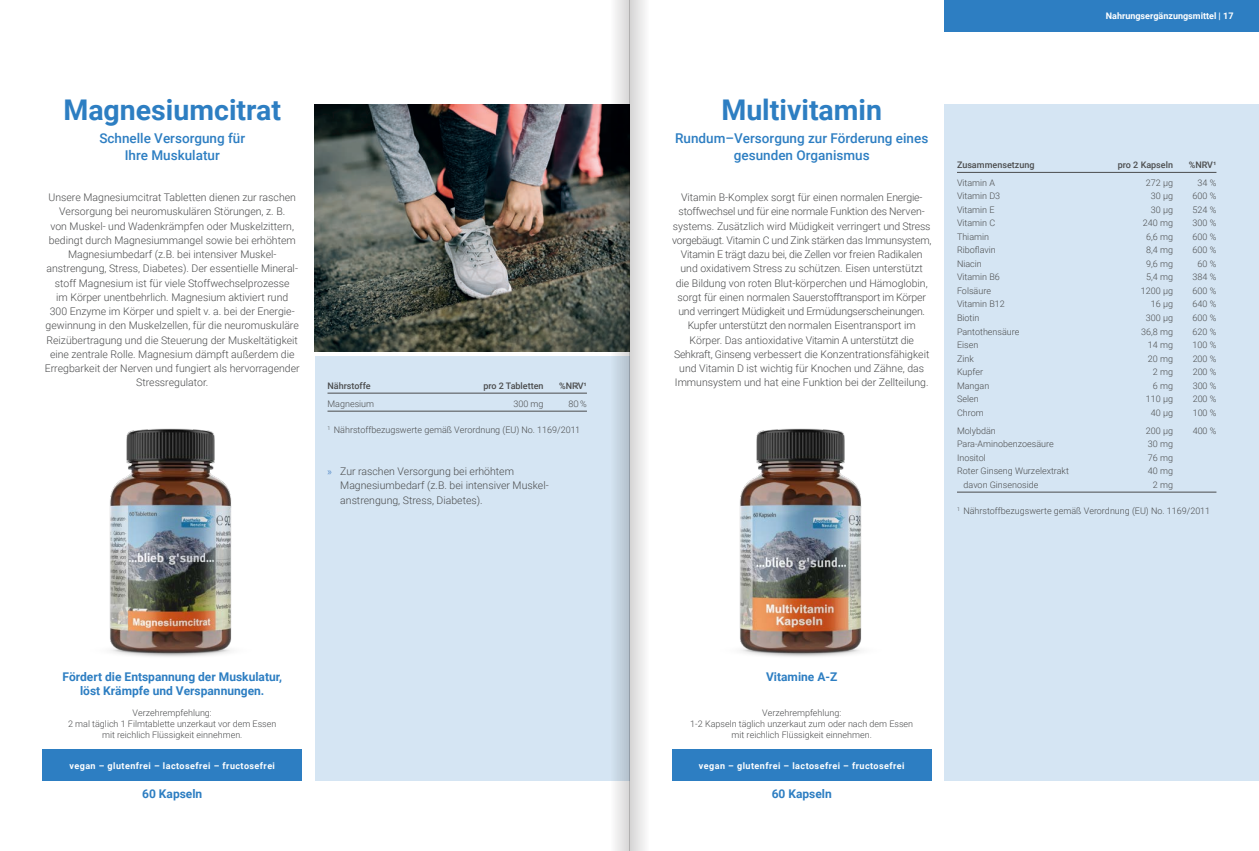
<style>
.page{position:relative;width:1259px;height:851px;background:#fff}
.page>*{position:absolute;margin:0;border:0;box-sizing:border-box;transform-origin:0 0}
.t1{font:700 28.5px "Roboto";color:#2d7ec2}
.t2{font:500 13.5px/17.2px "Roboto";color:#2d7ec2;text-align:center}
.t3{font:700 12px/14.4px "Roboto";color:#2d7ec2;text-align:center}
.t4{font:300 10.5px/14.2px "Roboto";color:#4b4c4d;text-align:center}
.t5{font:300 9px/10.8px "Roboto";color:#4b4c4d;text-align:center}
.t6{font:700 9px "Roboto";letter-spacing:.05em;color:#fff}
.t7{font:500 9px "Roboto";color:#4b4c4d}
.t8{font:700 9px "Roboto";color:#fff}
.s1{font-family:"Myriad Pro";font-weight:400;color:#558bc9}
</style>
<div class="page">
<div style="left:315px;top:356px;width:314px;height:424px;background:#d5e5f3"></div>
<div style="left:944px;top:0;width:315px;height:32px;background:#2d7ec2"></div>
<div style="left:944px;top:104px;width:315px;height:676px;background:#d5e5f3"></div>
<img style="left:315px;top:104px;width:261px;height:247px">
<img style="left:739px;top:428px;width:123px;height:229px">
<img style="left:109px;top:428px;width:123px;height:229px">
<div style="left:43px;top:748px;width:259px;height:32px;background:#2d7ec2"></div>
<div style="left:672px;top:748px;width:259px;height:32px;background:#2d7ec2"></div>
<hr style="left:327px;top:393px;width:260px;height:1px;background:#4b4c4d">
<hr style="left:327px;top:411px;width:260px;height:1px;background:#4b4c4d">
<hr style="left:957px;top:172px;width:259px;height:1px;background:#4b4c4d">
<hr style="left:957px;top:492px;width:259px;height:1px;background:#4b4c4d">
<svg style="left:629px;top:0;width:53px;height:850px"></svg>
<svg style="left:576px;top:0;width:53px;height:850px"></svg>
<p class="t8" style="left:1106px;top:10px;width:129px">Nahrungsergänzungsmittel | 17</p>
<h1 class="t1" style="left:63px;top:90px;width:219px">Magnesiumcitrat</h1>
<h1 class="t1" style="left:721px;top:90px;width:162px">Multivitamin</h1>
<p class="t2" style="left:99px;top:129px;width:147px">Schnelle Versorgung für<br>Ihre Muskulatur</p>
<p class="t2" style="left:675px;top:129px;width:255px">Rundum–Versorgung zur Förderung eines gesunden Organismus</p>
<p class="t4" style="left:45px;top:190px;width:256px">Unsere Magnesiumcitrat Tabletten dienen zur raschen Versorgung bei neuromuskulären Störungen, z. B.<br>von Muskel- und Wadenkrämpfen oder Muskelzittern, bedingt durch Magnesiummangel sowie bei erhöhtem Magnesiumbedarf (z.B. bei intensiver Muskel&shy;anstrengung, Stress, Diabetes). Der essentielle Mineral&shy;stoff Magnesium ist für viele Stoffwechselprozesse<br>im Körper unentbehrlich. Magnesium aktiviert rund<br>300 Enzyme im Körper und spielt v. a. bei der Energie&shy;gewinnung in den Muskelzellen, für die neuromuskuläre Reizü bertragung und die Steuerung der Muskeltätigkeit eine zentrale Rolle. Magnesium dämpft außerdem die Erregbarkeit der Nerven und fungiert als hervorragender Stressregulator.</p>
<p class="t4" style="left:672px;top:190px;width:261px">Vitamin B-Komplex sorgt für einen normalen Energie&shy;stoffwechsel und für eine normale Funktion des Nerven&shy;systems. Zusätzlich wird Müdigkeit verringert und Stress vorgebäugt. Vitamin C und Zink stärken das Immunsystem, Vitamin E trägt dazu bei, die Zellen vor freien Radikalen und oxidativem Stress zu schützen. Eisen unterstützt<br>die Bildung von roten Blut-körperchen und Hämoglobin, sorgt für einen normalen Sauerstofftransport im Körper und verringert Müdigkeit und Ermüdungserscheinungen.<br>Kupfer unterstützt den normalen Eisentransport im Körper. Das antioxidative Vitamin A unterstützt die Sehkraft, Ginseng verbessert die Konzentrationsfähigkeit und Vitamin D ist wichtig für Knochen und Zähne, das Immunsystem und hat eine Funktion bei der Zellteilung.</p>
<p class="t7" style="left:327px;top:379px;width:45px">Nährstoffe</p>
<p class="t7" style="left:483px;top:379px;width:62px">pro 2 Tabletten</p>
<p class="t7" style="left:559px;top:379px;width:29px">%NRV¹</p>
<p class="t5" style="left:327px;top:397px;width:48px">Magnesium</p>
<p class="t5" style="left:513px;top:397px;width:32px">300 mg</p>
<p class="t5" style="left:568px;top:397px;width:20px">80 %</p>
<p class="t5" style="left:327px;top:424px;width:255px"><sup>1</sup> Nährstoffbezugswerte gemäß Verordnung (EU) No. 1169/2011</p>
<p class="t4" style="left:340px;top:463px;width:210px;text-align:left;text-indent:-13px"><span class="s1">»</span> Zur raschen Versorgung bei erhöhtem<br>Magnesiumbedarf (z.B. bei intensiver Muskel&shy;anstrengung, Stress, Diabetes).</p>
<p class="t7" style="left:957px;top:158px;width:79px">Zusammensetzung</p>
<p class="t7" style="left:1118px;top:158px;width:57px">pro 2 Kapseln</p>
<p class="t7" style="left:1188px;top:158px;width:29px">%NRV¹</p>
<p class="t5" style="left:957px;top:177px;width:40px">Vitamin A</p>
<p class="t5" style="left:1146px;top:177px;width:29px">272 μg</p>
<p class="t5" style="left:1197px;top:177px;width:20px">34 %</p>
<p class="t5" style="left:957px;top:190px;width:45px">Vitamin D3</p>
<p class="t5" style="left:1151px;top:190px;width:24px">30 μg</p>
<p class="t5" style="left:1192px;top:190px;width:25px">600 %</p>
<p class="t5" style="left:957px;top:204px;width:39px">Vitamin E</p>
<p class="t5" style="left:1151px;top:204px;width:24px">30 μg</p>
<p class="t5" style="left:1192px;top:204px;width:25px">524 %</p>
<p class="t5" style="left:957px;top:217px;width:40px">Vitamin C</p>
<p class="t5" style="left:1143px;top:217px;width:32px">240 mg</p>
<p class="t5" style="left:1192px;top:217px;width:25px">300 %</p>
<p class="t5" style="left:957px;top:231px;width:34px">Thiamin</p>
<p class="t5" style="left:1146px;top:231px;width:28px">6,6 mg</p>
<p class="t5" style="left:1192px;top:231px;width:25px">600 %</p>
<p class="t5" style="left:957px;top:244px;width:40px">Riboflavin</p>
<p class="t5" style="left:1146px;top:244px;width:28px">8,4 mg</p>
<p class="t5" style="left:1192px;top:244px;width:25px">600 %</p>
<p class="t5" style="left:957px;top:258px;width:26px">Niacin</p>
<p class="t5" style="left:1146px;top:258px;width:28px">9,6 mg</p>
<p class="t5" style="left:1197px;top:258px;width:20px">60 %</p>
<p class="t5" style="left:957px;top:271px;width:44px">Vitamin B6</p>
<p class="t5" style="left:1146px;top:271px;width:28px">5,4 mg</p>
<p class="t5" style="left:1192px;top:271px;width:25px">384 %</p>
<p class="t5" style="left:957px;top:285px;width:36px">Folsäure</p>
<p class="t5" style="left:1141px;top:285px;width:34px">1200 μg</p>
<p class="t5" style="left:1192px;top:285px;width:25px">600 %</p>
<p class="t5" style="left:957px;top:298px;width:49px">Vitamin B12</p>
<p class="t5" style="left:1151px;top:298px;width:24px">16 μg</p>
<p class="t5" style="left:1192px;top:298px;width:25px">640 %</p>
<p class="t5" style="left:957px;top:312px;width:24px">Biotin</p>
<p class="t5" style="left:1146px;top:312px;width:29px">300 μg</p>
<p class="t5" style="left:1192px;top:312px;width:25px">600 %</p>
<p class="t5" style="left:957px;top:325px;width:64px">Pantothensäure</p>
<p class="t5" style="left:1141px;top:325px;width:33px">36,8 mg</p>
<p class="t5" style="left:1192px;top:325px;width:25px">620 %</p>
<p class="t5" style="left:957px;top:339px;width:23px">Eisen</p>
<p class="t5" style="left:1148px;top:339px;width:27px">14 mg</p>
<p class="t5" style="left:1192px;top:339px;width:25px">100 %</p>
<p class="t5" style="left:957px;top:352px;width:18px">Zink</p>
<p class="t5" style="left:1148px;top:352px;width:27px">20 mg</p>
<p class="t5" style="left:1192px;top:352px;width:25px">200 %</p>
<p class="t5" style="left:957px;top:366px;width:28px">Kupfer</p>
<p class="t5" style="left:1153px;top:366px;width:22px">2 mg</p>
<p class="t5" style="left:1192px;top:366px;width:25px">200 %</p>
<p class="t5" style="left:957px;top:379px;width:34px">Mangan</p>
<p class="t5" style="left:1153px;top:379px;width:22px">6 mg</p>
<p class="t5" style="left:1192px;top:379px;width:25px">300 %</p>
<p class="t5" style="left:957px;top:393px;width:23px">Selen</p>
<p class="t5" style="left:1146px;top:393px;width:29px">110 μg</p>
<p class="t5" style="left:1192px;top:393px;width:25px">200 %</p>
<p class="t5" style="left:957px;top:406px;width:28px">Chrom</p>
<p class="t5" style="left:1151px;top:406px;width:24px">40 μg</p>
<p class="t5" style="left:1192px;top:406px;width:25px">100 %</p>
<p class="t5" style="left:957px;top:424px;width:40px">Molybdän</p>
<p class="t5" style="left:1146px;top:424px;width:29px">200 μg</p>
<p class="t5" style="left:1192px;top:424px;width:25px">400 %</p>
<p class="t5" style="left:957px;top:438px;width:98px">Para-Aminobenzoesäure</p>
<p class="t5" style="left:1148px;top:438px;width:27px">30 mg</p>
<p class="t5" style="left:957px;top:451px;width:30px">Inositol</p>
<p class="t5" style="left:1148px;top:451px;width:27px">76 mg</p>
<p class="t5" style="left:957px;top:465px;width:113px">Roter Ginseng Wurzelextrakt</p>
<p class="t5" style="left:1148px;top:465px;width:27px">40 mg</p>
<p class="t5" style="left:963px;top:478px;width:76px">davon Ginsenoside</p>
<p class="t5" style="left:1153px;top:478px;width:22px">2 mg</p>
<p class="t5" style="left:957px;top:505px;width:255px"><sup>1</sup> Nährstoffbezugswerte gemäß Verordnung (EU) No. 1169/2011</p>
<p class="t3" style="left:62px;top:669px;width:221px">Fördert die Entspannung der Muskulatur, löst Krämpfe und Verspannungen.</p>
<p class="t3" style="left:766px;top:669px;width:73px">Vitamine A-Z</p>
<p class="t5" style="left:68px;top:707px;width:210px">Verzehrempfehlung:<br>2 mal täglich 1 Filmtablette unzerkaut vor dem Essen mit reichlich Flüssigkeit einnehmen.</p>
<p class="t5" style="left:690px;top:707px;width:224px">Verzehrempfehlung:<br>1-2 Kapseln täglich unzerkaut zum oder nach dem Essen mit reichlich Flüssigkeit einnehmen.</p>
<p class="t6" style="left:69px;top:759px;width:207px">vegan – glutenfrei – lactosefrei – fructosefrei</p>
<p class="t6" style="left:699px;top:759px;width:207px">vegan – glutenfrei – lactosefrei – fructosefrei</p>
<p class="t3" style="left:142px;top:786px;width:62px">60 Kapseln</p>
<p class="t3" style="left:771px;top:786px;width:62px">60 Kapseln</p>
</div>
